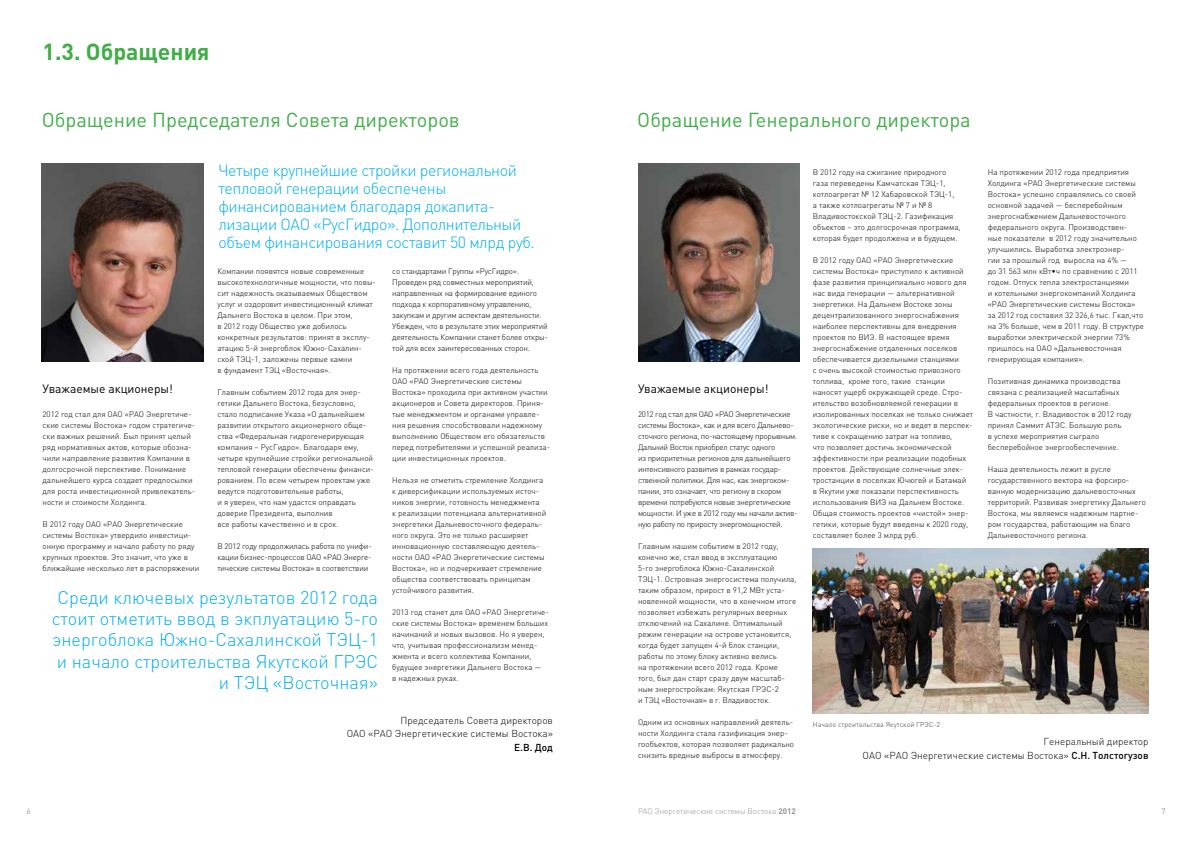
<style>
.page{position:relative;width:1191px;height:842px;background:#fff}
.page>*{position:absolute;margin:0;border:0;box-sizing:border-box;transform-origin:0 0}
.t1{font:700 23px "DIN Pro";color:#41ad49}
.t2{font:20px "DIN Pro";color:#41ad49}
.t3{font:300 18.1px/21.2px "DIN Pro";color:#00aeef;text-align:right}
.t4{font:300 16px/18px "DIN Pro";letter-spacing:-.025em;color:#00aeef}
.t5{font:12px "DIN Pro";color:#000}
.t6{font:300 10px/13.8px "DIN Pro";color:#000;text-align:right}
.t7{font:500 10px "DIN Pro";color:#000}
.t8{font:300 8px/11px "DIN Pro";color:#000}
.t9{font:300 8px/11px "DIN Pro";letter-spacing:-.03em;color:#000}
.t10{font:300 8px/11px "DIN Pro";letter-spacing:-.02em;color:#000}
.t11{font:300 8px "DIN Pro";color:#939598}
.t12{font:8px "DIN Pro";color:#939598}
.t13{font:7px "DIN Pro";color:#6d6e71}
.s1{font-weight:500}
.s2{font-weight:700}
</style>
<div class="page">
<img style="left:813px;top:549px;width:335px;height:165px">
<img style="left:42px;top:164px;width:161px;height:198px">
<img style="left:638px;top:164px;width:161px;height:198px">
<h1 class="t1" style="left:43px;top:36px;width:169px">1.3. Обращения</h1>
<h2 class="t2" style="left:42px;top:106px;width:419px">Обращение Председателя Совета директоров</h2>
<h2 class="t2" style="left:637px;top:106px;width:335px">Обращение Генерального директора</h2>
<h3 class="t4" style="left:218px;top:160px;width:318px">Четыре крупнейшие стройки региональной тепловой генерации обеспечены финансированием благодаря докапита&shy;лизации ОАО «РусГидро». Дополнительный объем финансирования составит 50 млрд руб.</h3>
<p class="t10" style="left:392px;top:265px;width:157px">со стандартами Группы «РусГидро».<br>Проведен ряд совместных мероприятий, направленных на формирование единого подхода к корпоративному управлению, закупкам и другим аспектам деятельности.<br>Убежден, что в результате этих мероприятий деятельность Компании станет более откры&shy;той для всех заинтересованных сторон.</p>
<p class="t8" style="left:392px;top:364px;width:159px">На протяжении всего года деятельность ОАО «РАО Энергетические системы Востока» проходила при активном участии акционеров и Совета директоров. Приня&shy;тые менеджментом и органами управле&shy;ния решения способствовали надежному выполнению Обществом его обязательств перед потребителями и успешной реализа&shy;ции инвестиционных проектов.</p>
<p class="t8" style="left:392px;top:474px;width:156px">Нельзя не отметить стремление Холдинга к диверсификации используемых источ&shy;ников энергии, готовность менеджмента<br>к реализации потенциала альтернативной энергетики Дальневосточного федераль&shy;ного округа. Это не только расширяет инновационную составляющую деятель&shy;ности ОАО «РАО Энергетические системы Востока», но и подчеркивает стремление общества соответствовать принципам устойчивого развития.</p>
<p class="t8" style="left:392px;top:606px;width:158px">2013 год станет для ОАО «РАО Энергетиче&shy;ские системы Востока» временем больших начинаний и новых вызовов. Но я уверен, что, учитывая профессионализм менед&shy;жмента и всего коллектива Компании, будущее энергетики Дальнего Востока —<br>в надежных руках.</p>
<p class="t8" style="left:813px;top:166px;width:149px">В 2012 году на сжигание природного газа переведены Камчатская ТЭЦ-1, котлоагрегат № 12 Хабаровской ТЭЦ-1, а также котлоагрегаты № 7 и № 8<br>Владивостокской ТЭЦ-2. Газификация объектов – это долгосрочная программа, которая будет продолжена и в будущем.</p>
<p class="t8" style="left:813px;top:254px;width:162px">В 2012 году ОАО «РАО Энергетические системы Востока» приступило к активной фазе развития принципиально нового для нас вида генерации — альтернативной энергетики. На Дальнем Востоке зоны децентрализованного энергоснабжения наиболее перспективны для внедрения проектов по ВИЭ. В настоящее время энергоснабжение отдаленных поселков обеспечивается дизельными станциями<br>с очень высокой стоимостью привозного топлива, кроме того, такие станции наносят ущерб окружающей среде. Стро&shy;ительство возобновляемой генерации в изолированных поселках не только снижает экологические риски, но и ведет в перспек&shy;тиве к сокращению затрат на топливо,<br>что позволяет достичь экономической эффективности при реализации подобных проектов. Действующие солнечные элек&shy;тростанции в поселках Ючюгей и Батамай<br>в Якутии уже показали перспективность использования ВИЭ на Дальнем Востоке.<br>Общая стоимость проектов «чистой» энер&shy;гетики, которые будут введены к 2020 году, составляет более 3 млрд руб.</p>
<p class="t8" style="left:987px;top:166px;width:158px">На протяжении 2012 года предприятия Холдинга «РАО Энергетические системы Востока» успешно справлялись со своей основной задачей — бесперебойным энергоснабжением Дальневосточного федерального округа. Производствен-<br>ные показатели в 2012 году значительно улучшились. Выработка электроэнер-<br>гии за прошлый год выросла на 4% —<br>до 31 563 млн кВт•ч по сравнению с 2011 годом. Отпуск тепла электростанциями<br>и котельными энергокомпаний Холдинга «РАО Энергетические системы Востока» за 2012 год составил 32 326,6 тыс. Гкал,что на 3% больше, чем в 2011 году. В структуре выработки электрической энергии 73% пришлось на ОАО «Дальневосточная генерирующая компания».</p>
<p class="t8" style="left:987px;top:375px;width:145px">Позитивная динамика производства связана с реализацией масштабных федеральных проектов в регионе.<br>В частности, г. Владивосток в 2012 году принял Саммит АТЭС. Большую роль<br>в успехе мероприятия сыграло бесперебойное энергообеспечение.</p>
<p class="t8" style="left:987px;top:463px;width:160px">Наша деятельность лежит в русле государственного вектора на форсиро&shy;ванную модернизацию дальневосточных территорий. Развивая энергетику Дальнего Востока, мы являемся надежным партне&shy;ром государства, работающим на благо Дальневосточного региона.</p>
<p class="t8" style="left:217px;top:265px;width:160px">Компании появятся новые современные высокотехнологичные мощности, что повы&shy;сит надежность оказываемых Обществом услуг и оздоровит инвестиционный климат Дальнего Востока в целом. При этом,<br>в 2012 году Общество уже добилось конкретных результатов: принят в эксплу&shy;атацию 5-й энергоблок Южно-Сахалин&shy;ской ТЭЦ-1, заложены первые камни<br>в фундамент ТЭЦ «Восточная».</p>
<p class="t8" style="left:217px;top:386px;width:158px">Главным событием 2012 года для энер&shy;гетики Дальнего Востока, безусловно, стало подписание Указа «О дальнейшем развитии открытого акционерного обще&shy;ства «Федеральная гидрогенерирующая компания – РусГидро». Благодаря ему, четыре крупнейшие стройки региональной тепловой генерации обеспечены финанси&shy;рованием. По всем четырем проектам уже ведутся подготовительные работы,<br>и я уверен, что нам удастся оправдать доверие Президента, выполнив<br>все работы качественно и в срок.</p>
<p class="t8" style="left:217px;top:540px;width:156px;text-align:justify">В 2012 году продолжилась работа по унифи&shy;кации бизнес-процессов ОАО «РАО Энерге&shy;тические системы Востока» в соответствии</p>
<h3 class="t5" style="left:43px;top:380px;width:132px">Уважаемые акционеры!</h3>
<h3 class="t5" style="left:638px;top:380px;width:132px">Уважаемые акционеры!</h3>
<p class="t8" style="left:43px;top:408px;width:154px">2012 год стал для ОАО «РАО Энергетиче&shy;ские системы Востока» годом стратегиче&shy;ски важных решений. Был принят целый ряд нормативных актов, которые обозна&shy;чили направление развития Компании в долгосрочной перспективе. Понимание дальнейшего курса создает предпосылки для роста инвестиционной привлекатель&shy;ности и стоимости Холдинга.</p>
<p class="t8" style="left:43px;top:518px;width:158px">В 2012 году ОАО «РАО Энергетические системы Востока» утвердило инвестици&shy;онную программу и начало работу по ряду крупных проектов. Это значит, что уже в ближайшие несколько лет в распоряжении</p>
<p class="t9" style="left:638px;top:408px;width:161px">2012 год стал для ОАО «РАО Энергетические системы Востока», как и для всего Дальнево&shy;сточного региона, по-настоящему прорывным.<br>Дальний Восток приобрел статус одного<br>из приоритетных регионов для дальнейшего интенсивного развития в рамках государ&shy;ственной политики. Для нас, как энергоком&shy;пании, это означает, что региону в скором времени потребуются новые энергетические мощности. И уже в 2012 году мы начали актив&shy;ную работу по приросту энергомощностей.</p>
<p class="t8" style="left:638px;top:540px;width:160px">Главным нашим событием в 2012 году, конечно же, стал ввод в эксплуатацию<br>5-го энергоблока Южно-Сахалинской ТЭЦ-1. Островная энергосистема получила, таким образом, прирост в 91,2 МВт уста&shy;новленной мощности, что в конечном итоге позволяет избежать регулярных веерных отключений на Сахалине. Оптимальный режим генерации на острове установится, когда будет запущен 4-й блок станции, работы по этому блоку активно велись<br>на протяжении всего 2012 года. Кроме того, был дан старт сразу двум масштаб&shy;ным энергостройкам: Якутская ГРЭС-2<br>и ТЭЦ «Восточная» в г. Владивосток.</p>
<p class="t8" style="left:638px;top:716px;width:157px">Одним из основных направлений деятель&shy;ности Холдинга стала газификация энер&shy;гообъектов, которая позволяет радикально снизить вредные выбросы в атмосферу.</p>
<h3 class="t3" style="left:52px;top:586px;width:328px">Среди ключевых результатов 2012 года стоит отметить ввод в экплуатацию 5-го энергоблока Южно-Сахалинской ТЭЦ-1 и начало строительства Якутской ГРЭС и ТЭЦ «Восточная»</h3>
<p class="t6" style="left:347px;top:713px;width:208px">Председатель Совета директоров<br>ОАО «РАО Энергетические системы Востока»</p>
<p class="t7" style="left:514px;top:741px;width:40px">Е.В. Дод</p>
<p class="t6" style="left:862px;top:734px;width:287px">Генеральный директор<br>ОАО «РАО Энергетические системы Востока» <span class="s1">С.Н. Толстогузов</span></p>
<p class="t13" style="left:813px;top:720px;width:129px">Начало строительства Якутской ГРЭС-2</p>
<p class="t12" style="left:27px;top:805px;width:6px">6</p>
<p class="t11" style="left:638px;top:805px;width:159px">РАО Энергетические системы Востока <span class="s2">2012</span></p>
<p class="t12" style="left:1161px;top:805px;width:6px">7</p>
</div>
